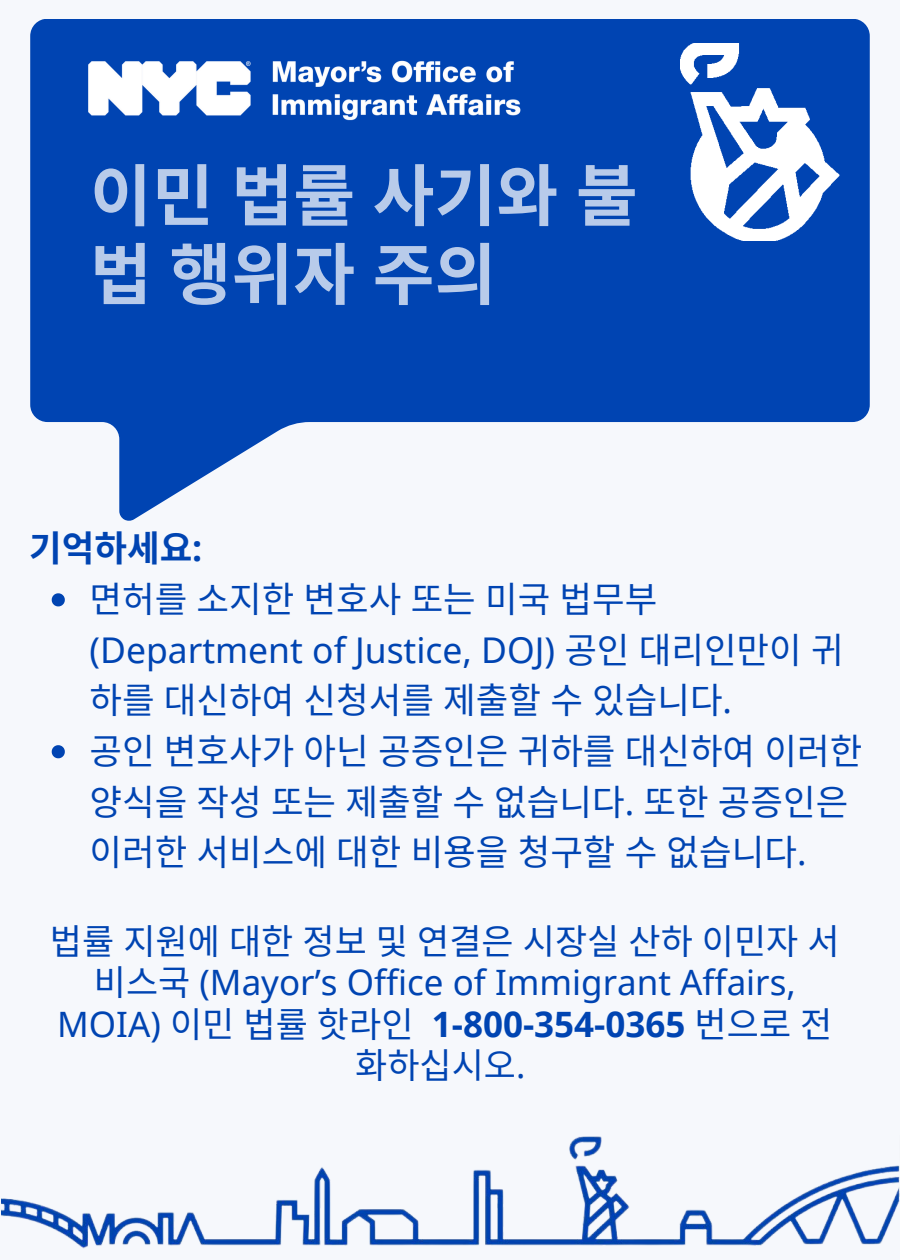
<style>
.page{position:relative;width:900px;height:1260px;background:#f6f8fc}
.page>*{position:absolute;margin:0;border:0;box-sizing:border-box;transform-origin:0 0}
.t1{font:700 67.25px/78.8px "Noto Sans CJ Ksc";color:#b8cbea}
.t2{font:35.5px/50.5px "Noto Sans CJ Ksc";color:#0044b2}
.t3{font:700 35.5px "Noto Sans CJ Ksc";color:#0044b2}
.t4{font:35px/41.2px "Noto Sans CJ Ksc";color:#0044b2;text-align:center}
.s1{font-family:"Noto Sans"}
.s2{font-family:"Noto Sans";font-weight:700}
</style>
<div class="page">
<svg style="left:30px;top:19px;width:840px;height:502px;fill:#0044b2"></svg>
<img style="left:680px;top:44px;width:160px;height:197px">
<img style="left:65px;top:44px;width:484px;height:92px">
<svg style="left:52px;top:593px;width:13px;height:13px"></svg>
<svg style="left:52px;top:745px;width:13px;height:13px"></svg>
<img style="left:1px;top:1136px;width:898px;height:113px">
<p class="t1" style="left:90px;top:153px;width:549px">이민 법률 사기와 불 법 행위자 주의</p>
<p class="t3" style="left:29px;top:520px;width:175px">기억하세요<span class="s1">:</span></p>
<h2 class="t2" style="left:90px;top:572px;width:756px">면허를 소지한 변호사 또는 미국 법무부 <span class="s1">(Department of Justice, DOJ)</span> 공인 대리인만이 귀 하를 대신하여 신청서를 제출할 수 있습니다<span class="s1">.</span></h2>
<p class="t2" style="left:90px;top:724px;width:774px">공인 변호사가 아닌 공증인은 귀하를 대신하여 이러한 양식을 작성 또는 제출할 수 없습니다<span class="s1">.</span> 또한 공증인은 이러한 서비스에 대한 비용을 청구할 수 없습니다<span class="s1">.</span></p>
<p class="t4" style="left:50px;top:919px;width:791px">법률 지원에 대한 정보 및 연결은 시장실 산하 이민자 서 비스국 <span class="s1">(Mayor’s Office of Immigrant Affairs,<br>MOIA)</span> 이민 법률 핫라인 <span class="s2">1-800-354-0365</span> 번으로 전 화하십시오<span class="s1">.</span></p>
</div>
